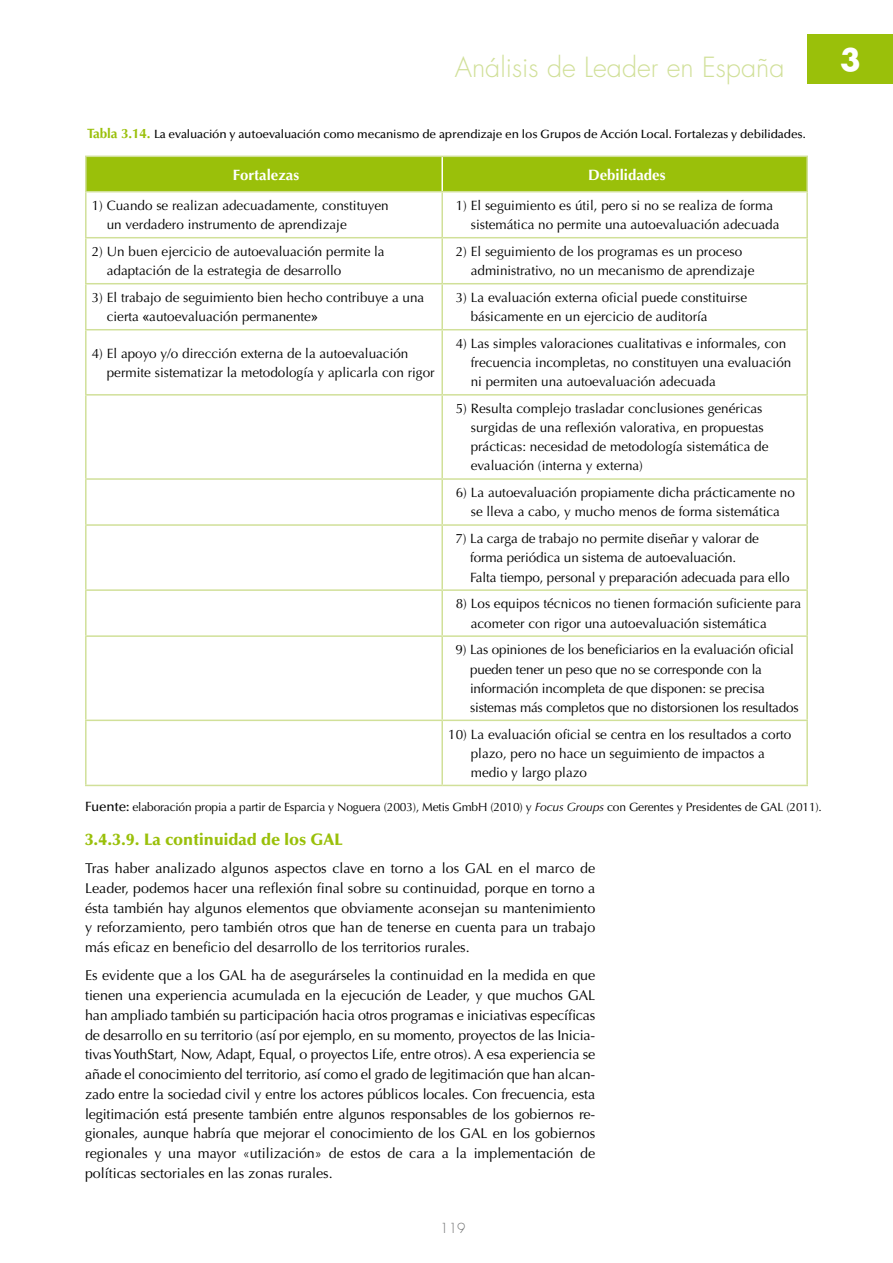
<style>
.page{position:relative;width:893px;height:1263px;background:#fff}
.page>*{position:absolute;margin:0;border:0;box-sizing:border-box;transform-origin:0 0}
.t1{font:700 30px "Futura Std";color:#fff}
.t2{font:300 27px "Futura Std";color:#d1e099}
.t3{font:900 16.5px "Optima LT Std";color:#9ac00a}
.t4{font:700 15px "Optima LT Std";color:#fff}
.t5{font:14.25px/19.8px "Optima LT Std";color:#000;text-align:justify}
.t6{font:13.5px/19px "Optima LT Std";color:#000}
.t7{font:300 13.5px "Futura Std";color:#707172}
.t8{font:12px "Optima LT Std";letter-spacing:-.015em;color:#000}
.t9{font:500 12px "Optima LT Std";letter-spacing:-.01em;color:#000}
.s1{font-weight:700;font-size:13.5px;color:#9ac00a}
.s2{font-family:"Officina Sans Std"}
.s3{font-weight:500;font-size:13.5px}
.s4{font-style:italic}
</style>
<div class="page">
<div style="left:808px;top:34px;width:85px;height:50px;background:#9ac00a"></div>
<div style="left:87px;top:157px;width:719px;height:34px;background:#9ac00a"></div>
<hr style="left:441px;top:157px;width:2px;height:34px;background:#fff">
<hr style="left:85px;top:156px;width:357px;height:1px;background:#d1e099">
<hr style="left:85px;top:157px;width:2px;height:34px;background:#d1e099">
<hr style="left:442px;top:156px;width:366px;height:1px;background:#d1e099">
<hr style="left:806px;top:157px;width:2px;height:34px;background:#d1e099">
<hr style="left:85px;top:191px;width:357px;height:1px;background:#d1e099">
<hr style="left:85px;top:192px;width:2px;height:45px;background:#d1e099">
<hr style="left:442px;top:191px;width:366px;height:1px;background:#d1e099">
<hr style="left:441px;top:192px;width:2px;height:45px;background:#d1e099">
<hr style="left:806px;top:192px;width:2px;height:45px;background:#d1e099">
<hr style="left:85px;top:237px;width:357px;height:1px;background:#d1e099">
<hr style="left:85px;top:238px;width:2px;height:45px;background:#d1e099">
<hr style="left:442px;top:237px;width:366px;height:1px;background:#d1e099">
<hr style="left:441px;top:238px;width:2px;height:45px;background:#d1e099">
<hr style="left:806px;top:238px;width:2px;height:45px;background:#d1e099">
<hr style="left:85px;top:283px;width:357px;height:1px;background:#d1e099">
<hr style="left:85px;top:284px;width:2px;height:45px;background:#d1e099">
<hr style="left:442px;top:283px;width:366px;height:1px;background:#d1e099">
<hr style="left:441px;top:284px;width:2px;height:45px;background:#d1e099">
<hr style="left:806px;top:284px;width:2px;height:45px;background:#d1e099">
<hr style="left:85px;top:329px;width:357px;height:1px;background:#d1e099">
<hr style="left:85px;top:330px;width:2px;height:64px;background:#d1e099">
<hr style="left:442px;top:329px;width:366px;height:1px;background:#d1e099">
<hr style="left:441px;top:330px;width:2px;height:64px;background:#d1e099">
<hr style="left:806px;top:330px;width:2px;height:64px;background:#d1e099">
<hr style="left:85px;top:394px;width:357px;height:2px;background:#d1e099">
<hr style="left:85px;top:396px;width:2px;height:82px;background:#d1e099">
<hr style="left:442px;top:394px;width:366px;height:2px;background:#d1e099">
<hr style="left:441px;top:396px;width:2px;height:82px;background:#d1e099">
<hr style="left:806px;top:396px;width:2px;height:82px;background:#d1e099">
<hr style="left:85px;top:478px;width:357px;height:2px;background:#d1e099">
<hr style="left:85px;top:480px;width:2px;height:44px;background:#d1e099">
<hr style="left:442px;top:478px;width:366px;height:2px;background:#d1e099">
<hr style="left:441px;top:480px;width:2px;height:44px;background:#d1e099">
<hr style="left:806px;top:480px;width:2px;height:44px;background:#d1e099">
<hr style="left:85px;top:524px;width:357px;height:2px;background:#d1e099">
<hr style="left:85px;top:526px;width:2px;height:63px;background:#d1e099">
<hr style="left:442px;top:524px;width:366px;height:2px;background:#d1e099">
<hr style="left:441px;top:526px;width:2px;height:63px;background:#d1e099">
<hr style="left:806px;top:526px;width:2px;height:63px;background:#d1e099">
<hr style="left:85px;top:589px;width:357px;height:2px;background:#d1e099">
<hr style="left:85px;top:591px;width:2px;height:44px;background:#d1e099">
<hr style="left:442px;top:589px;width:366px;height:2px;background:#d1e099">
<hr style="left:441px;top:591px;width:2px;height:44px;background:#d1e099">
<hr style="left:806px;top:591px;width:2px;height:44px;background:#d1e099">
<hr style="left:85px;top:635px;width:357px;height:2px;background:#d1e099">
<hr style="left:85px;top:637px;width:2px;height:82px;background:#d1e099">
<hr style="left:442px;top:635px;width:366px;height:2px;background:#d1e099">
<hr style="left:441px;top:637px;width:2px;height:82px;background:#d1e099">
<hr style="left:806px;top:637px;width:2px;height:82px;background:#d1e099">
<hr style="left:85px;top:719px;width:357px;height:2px;background:#d1e099">
<hr style="left:85px;top:721px;width:2px;height:64px;background:#d1e099">
<hr style="left:442px;top:719px;width:366px;height:2px;background:#d1e099">
<hr style="left:441px;top:721px;width:2px;height:64px;background:#d1e099">
<hr style="left:806px;top:721px;width:2px;height:64px;background:#d1e099">
<hr style="left:85px;top:785px;width:357px;height:1px;background:#d1e099">
<hr style="left:442px;top:785px;width:366px;height:1px;background:#d1e099">
<h2 class="t2" style="left:455px;top:51px;width:331px">Análisis de leader en españa</h2>
<h1 class="t1" style="left:840px;top:40px;width:22px">3</h1>
<p class="t9" style="left:87px;top:127px;width:720px"><span class="s1">Tabla 3.14.</span> La evaluación y autoevaluación como mecanismo de aprendizaje en los Grupos de Acción Local. Fortalezas y debilidades.</p>
<p class="t4" style="left:233px;top:166px;width:68px">Fortalezas</p>
<p class="t4" style="left:588px;top:166px;width:79px">Debilidades</p>
<p class="t6" style="left:107px;top:196px;width:283px;text-indent:-15px">1) Cuando se realizan adecuadamente, constituyen un verdadero instrumento de aprendizaje</p>
<p class="t6" style="left:471px;top:196px;width:310px;text-indent:-15px">1) El seguimiento es útil, pero si no se realiza de forma sistemática no permite una autoevaluación adecuada</p>
<p class="t6" style="left:107px;top:242px;width:279px;text-indent:-15px">2) Un buen ejercicio de autoevaluación permite la adaptación de la estrategia de desarrollo</p>
<p class="t6" style="left:471px;top:242px;width:285px;text-indent:-15px">2) El seguimiento de los programas es un proceso administrativo, no un mecanismo de aprendizaje</p>
<p class="t6" style="left:107px;top:288px;width:319px;text-indent:-15px">3) El trabajo de seguimiento bien hecho contribuye a una cierta <span class="s2">«</span>autoevaluación permanente<span class="s2">»</span></p>
<p class="t6" style="left:471px;top:288px;width:278px;text-indent:-15px">3) La evaluación externa oficial puede constituirse básicamente en un ejercicio de auditoría</p>
<p class="t6" style="left:107px;top:344px;width:329px;text-indent:-15px">4) El apoyo y/o dirección externa de la autoevaluación permite sistematizar la metodología y aplicarla con rigor</p>
<p class="t6" style="left:471px;top:334px;width:322px;text-indent:-15px">4) Las simples valoraciones cualitativas e informales, con frecuencia incompletas, no constituyen una evaluación ni permiten una autoevaluación adecuada</p>
<p class="t6" style="left:471px;top:399px;width:299px;text-indent:-15px">5) Resulta complejo trasladar conclusiones genéricas surgidas de una reflexión valorativa, en propuestas prácticas: necesidad de metodología sistemática de evaluación (interna y externa)</p>
<p class="t6" style="left:456px;top:483px;width:341px;text-align:center">6) La autoevaluación propiamente dicha prácticamente no se lleva a cabo, y mucho menos de forma sistemática</p>
<p class="t6" style="left:470px;top:529px;width:321px;text-indent:-15px">7) La carga de trabajo no permite diseñar y valorar de forma periódica un sistema de autoevaluación.<br>Falta tiempo, personal y preparación adecuada para ello</p>
<p class="t6" style="left:471px;top:594px;width:332px;text-indent:-15px">8) Los equipos técnicos no tienen formación suficiente para acometer con rigor una autoevaluación sistemática</p>
<p class="t6" style="left:470px;top:640px;width:330px;text-indent:-15px">9) Las opiniones de los beneficiarios en la evaluación oficial pueden tener un peso que no se corresponde con la información incompleta de que disponen: se precisa sistemas más completos que no distorsionen los resultados</p>
<p class="t6" style="left:471px;top:725px;width:322px;text-indent:-23px">10) La evaluación oficial se centra en los resultados a corto plazo, pero no hace un seguimiento de impactos a medio y largo plazo</p>
<p class="t8" style="left:85px;top:800px;width:738px"><span class="s3">Fuente:</span> elaboración propia a partir de Esparcia y Noguera (2003), Metis GmbH (2010) y <span class="s4">Focus Groups</span> con Gerentes y Presidentes de GAL (2011).</p>
<p class="t3" style="left:85px;top:829px;width:259px">3.4.3.9. La continuidad de los GAL</p>
<p class="t5" style="left:85px;top:858px;width:512px">Tras haber analizado algunos aspectos clave en torno a los GAL en el marco de Leader, podemos hacer una reflexión final sobre su continuidad, porque en torno a ésta también hay algunos elementos que obviamente aconsejan su mantenimiento y reforzamiento, pero también otros que han de tenerse en cuenta para un trabajo más eficaz en beneficio del desarrollo de los territorios rurales.</p>
<p class="t5" style="left:85px;top:966px;width:512px">Es evidente que a los GAL ha de asegurárseles la continuidad en la medida en que tienen una experiencia acumulada en la ejecución de Leader, y que muchos GAL han ampliado también su participación hacia otros programas e iniciativas específicas de desarrollo en su territorio (así por ejemplo, en su momento, proyectos de las Inicia&shy;tivas YouthStart, Now, Adapt, Equal, o proyectos Life, entre otros). A esa experiencia se añade el conocimiento del territorio, así como el grado de legitimación que han alcan&shy;zado entre la sociedad civil y entre los actores públicos locales. Con frecuencia, esta legitimación está presente también entre algunos responsables de los gobiernos re&shy;gionales, aunque habría que mejorar el conocimiento de los GAL en los gobiernos regionales y una mayor «utilización» de estos de cara a la implementación de políticas sectoriales en las zonas rurales.</p>
<p class="t7" style="left:440px;top:1220px;width:27px">119</p>
</div>
